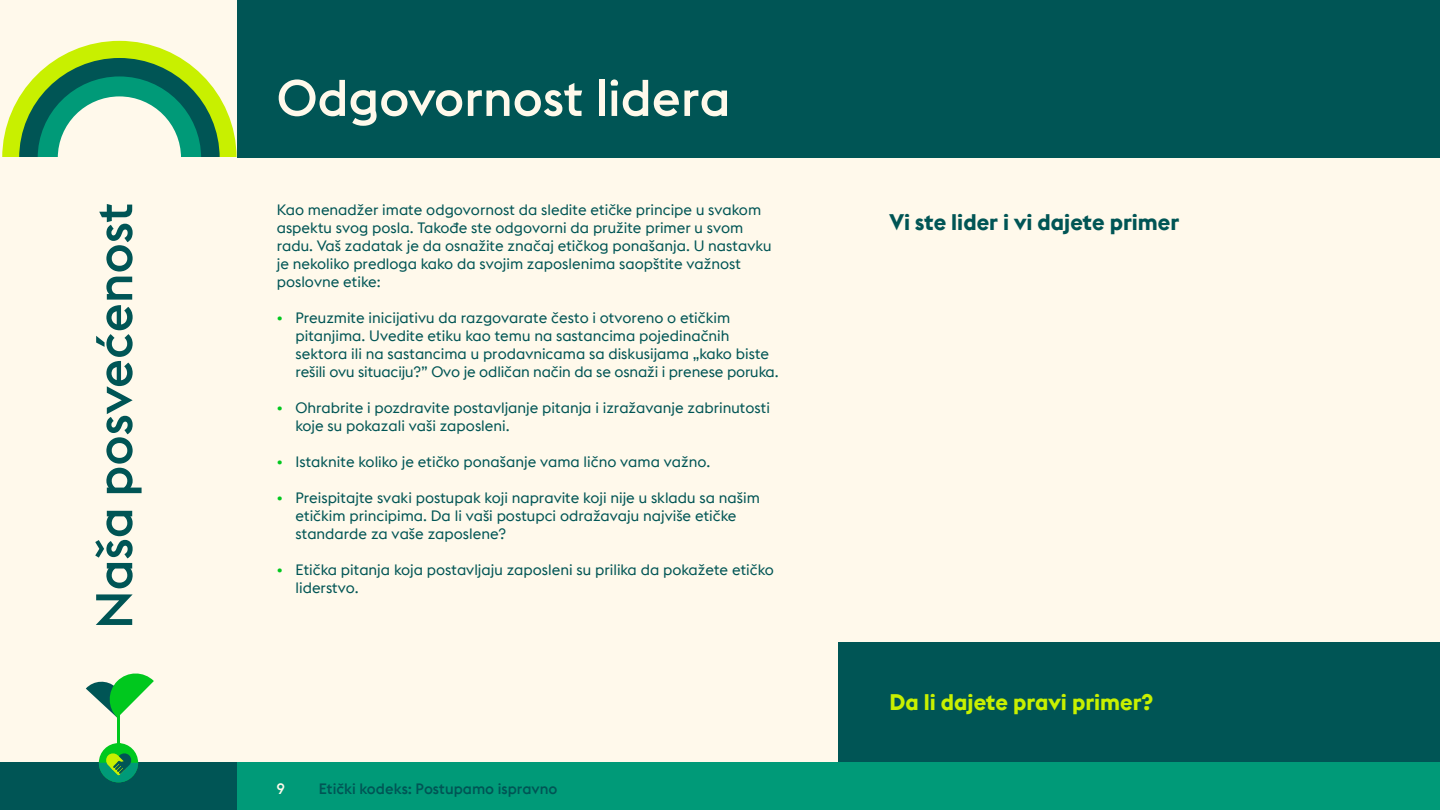
<style>
.page{position:relative;width:1440px;height:810px;background:#fff9eb}
.page>*{position:absolute;margin:0;border:0;box-sizing:border-box;transform-origin:0 0}
.t1{font:500 50.78px "Euclid Flex";color:#fff9eb}
.t2{font:500 50.78px "Euclid Flex";color:#055}
.t3{font:700 22.5px "Euclid Flex";color:#055}
.t4{font:700 22.5px "Euclid Flex";color:#c8f000}
.t5{font:15px/18px "Euclid Flex";color:#055}
.t6{font:500 15px "Euclid Flex";color:#055}
.t7{font:500 15px "Euclid Flex";color:#fff9eb}
.s1{color:#00c81e}
</style>
<div class="page">
<div style="left:237px;top:0;width:1203px;height:158px;background:#055"></div>
<svg style="left:2px;top:41px;width:235px;height:116px"></svg>
<div style="left:838px;top:642px;width:602px;height:121px;background:#055"></div>
<div style="left:202px;top:763px;width:1238px;height:47px;background:#009a78"></div>
<div style="left:0;top:763px;width:237px;height:47px;background:#055"></div>
<hr style="left:117px;top:710px;width:3px;height:33px;background:#00c81e">
<svg style="left:86px;top:673px;width:68px;height:45px"></svg>
<div style="left:99px;top:743px;width:39px;height:39px;background:#00c81e;border-radius:50%"></div>
<svg style="left:99px;top:753px;width:39px;height:29px"></svg>
<h1 class="t2" style="left:84px;top:629px;width:428px;rotate:-90deg">Naša posvećenost</h1>
<h1 class="t1" style="left:277px;top:67px;width:455px">Odgovornost lidera</h1>
<p class="t5" style="left:277px;top:200px;width:496px">Kao menadžer imate odgovornost da sledite etičke principe u svakom aspektu svog posla. Takođe ste odgovorni da pružite primer u svom radu. Vaš zadatak je da osnažite značaj etičkog ponašanja. U nastavku je nekoliko predloga kako da svojim zaposlenima saopštite važnost poslovne etike:</p>
<p class="t5" style="left:296px;top:308px;width:485px;text-indent:-19px"><span class="s1">•</span> Preuzmite inicijativu da razgovarate često i otvoreno o etičkim pitanjima. Uvedite etiku kao temu na sastancima pojedinačnih sektora ili na sastancima u prodavnicama sa diskusijama „kako biste rešili ovu situaciju?” Ovo je odličan način da se osnaži i prenese poruka.</p>
<p class="t5" style="left:296px;top:398px;width:476px;text-indent:-19px"><span class="s1">•</span> Ohrabrite i pozdravite postavljanje pitanja i izražavanje zabrinutosti koje su pokazali vaši zaposleni.</p>
<p class="t5" style="left:277px;top:452px;width:435px"><span class="s1">•</span> Istaknite koliko je etičko ponašanje vama lično vama važno.</p>
<p class="t5" style="left:296px;top:488px;width:466px;text-indent:-19px"><span class="s1">•</span> Preispitajte svaki postupak koji napravite koji nije u skladu sa našim etičkim principima. Da li vaši postupci odražavaju najviše etičke standarde za vaše zaposlene?</p>
<p class="t5" style="left:296px;top:560px;width:480px;text-indent:-19px"><span class="s1">•</span> Etička pitanja koja postavljaju zaposleni su prilika da pokažete etičko liderstvo.</p>
<p class="t7" style="left:277px;top:780px;width:9px">9</p>
<p class="t6" style="left:319px;top:780px;width:240px">Etički kodeks: Postupamo ispravno</p>
<h2 class="t3" style="left:890px;top:207px;width:291px">Vi ste lider i vi dajete primer</h2>
<h2 class="t4" style="left:890px;top:687px;width:265px">Da li dajete pravi primer?</h2>
</div>
